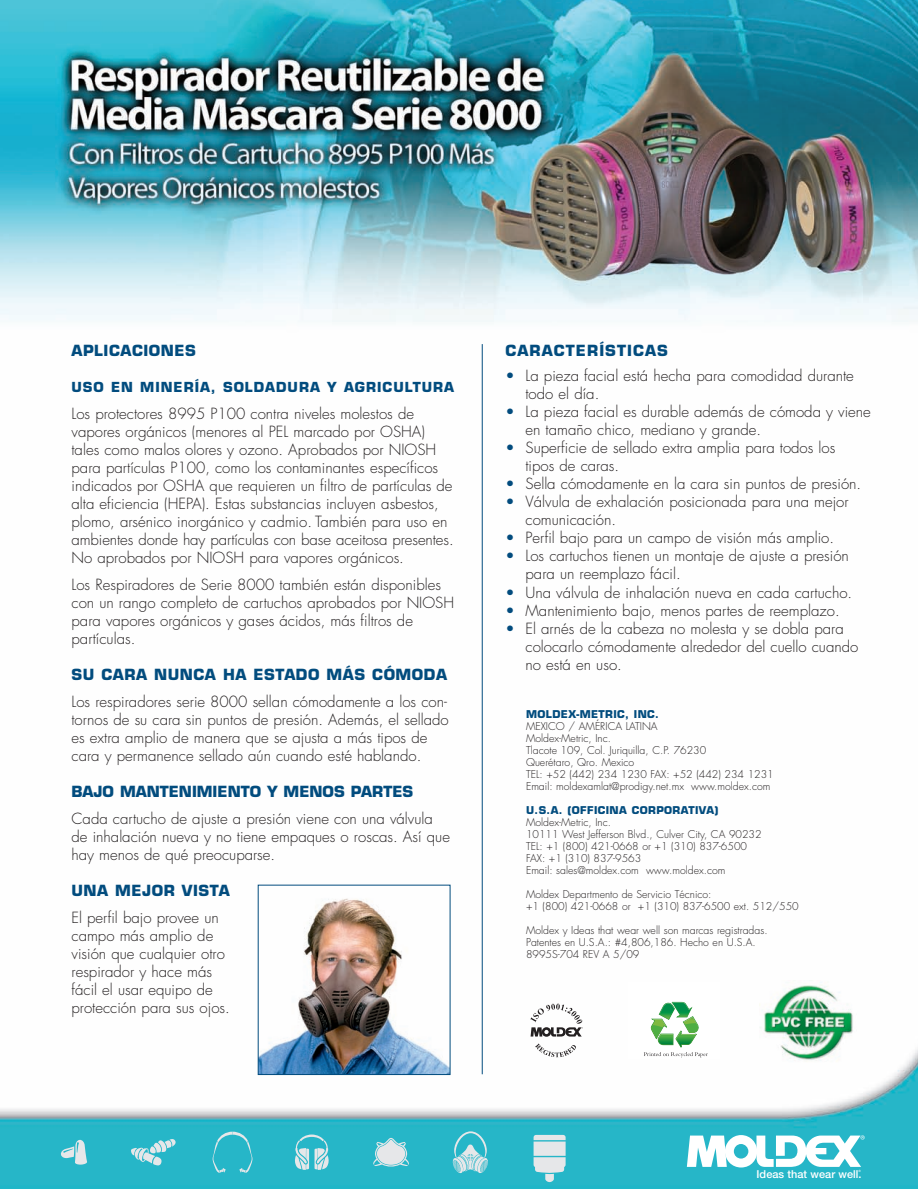
<style>
.page{position:relative;width:918px;height:1189px;background:#fff}
.page>*{position:absolute;margin:0;border:0;box-sizing:border-box;transform-origin:0 0}
.t1{font:300 15px/18px "Futura";color:#231f20}
.t2{font:700 15px "Eurostile";letter-spacing:.035em;color:#024c7e}
.t3{font:700 15px "Eurostile";color:#024c7e}
.t4{font:700 15px "Eurostile";letter-spacing:.07em;color:#024c7e}
.t5{font:700 13.5px "Eurostile";letter-spacing:.07em;color:#024c7e}
.t6{font:500 10.95px "Helvetica Neue";color:#fff}
.t7{font:300 10.5px/12px "Futura";color:#231f20}
.t8{font:700 10.5px "Eurostile";letter-spacing:.035em;color:#024c7e}
.t9{font:500 3px "Helvetica Neue";color:#fff}
.s1{color:#024c7e}
</style>
<div class="page">
<img style="left:0;top:0;width:917px;height:1188px">
<p class="t2" style="left:71px;top:344px;width:126px">APLICACIONES</p>
<p class="t5" style="left:71px;top:381px;width:384px">USO EN MINERÍA, SOLDADURA Y AGRICULTURA</p>
<p class="t1" style="left:71px;top:405px;width:383px">Los protectores 8995 P100 contra niveles molestos de vapores orgánicos (menores al PEL marcado por OSHA) tales como malos olores y ozono. Aprobados por NIOSH para partículas P100, como los contaminantes específicos indicados por OSHA que requieren un filtro de partículas de alta eficiencia (HEPA). Estas substancias incluyen asbestos, plomo, arsénico inorgánico y cadmio. También para uso en ambientes donde hay partículas con base aceitosa presentes.<br>No aprobados por NIOSH para vapores orgánicos.</p>
<p class="t1" style="left:71px;top:576px;width:384px">Los Respiradores de Serie 8000 también están disponibles con un rango completo de cartuchos aprobados por NIOSH para vapores orgánicos y gases ácidos, más filtros de partículas.</p>
<p class="t2" style="left:71px;top:668px;width:377px">SU CARA NUNCA HA ESTADO MÁS CÓMODA</p>
<p class="t1" style="left:71px;top:693px;width:378px">Los respiradores serie 8000 sellan cómodamente a los con&shy;tornos de su cara sin puntos de presión. Además, el sellado es extra amplio de manera que se ajusta a más tipos de cara y permanence sellado aún cuando esté hablando.</p>
<p class="t3" style="left:71px;top:785px;width:343px">BAJO MANTENIMIENTO Y MENOS PARTES</p>
<p class="t1" style="left:71px;top:810px;width:380px">Cada cartucho de ajuste a presión viene con una válvula de inhalación nueva y no tiene empaques o roscas. Así que hay menos de qué preocuparse.</p>
<p class="t2" style="left:71px;top:884px;width:160px">UNA MEJOR VISTA</p>
<p class="t1" style="left:71px;top:909px;width:160px">El perfil bajo provee un campo más amplio de visión que cualquier otro respirador y hace más fácil el usar equipo de protección para sus ojos.</p>
<p class="t4" style="left:505px;top:344px;width:164px">CARACTERÍSTICAS</p>
<p class="t1" style="left:525px;top:368px;width:330px;text-indent:-20px"><span class="s1">•</span> La pieza facial está hecha para comodidad durante todo el día.</p>
<p class="t1" style="left:525px;top:404px;width:347px;text-indent:-20px"><span class="s1">•</span> La pieza facial es durable además de cómoda y viene en tamaño chico, mediano y grande.</p>
<p class="t1" style="left:525px;top:440px;width:311px;text-indent:-20px"><span class="s1">•</span> Superficie de sellado extra amplia para todos los tipos de caras.</p>
<p class="t1" style="left:505px;top:476px;width:357px"><span class="s1">•</span> Sella cómodamente en la cara sin puntos de presión.</p>
<p class="t1" style="left:525px;top:494px;width:324px;text-indent:-20px"><span class="s1">•</span> Válvula de exhalación posicionada para una mejor comunicación.</p>
<p class="t1" style="left:505px;top:530px;width:330px"><span class="s1">•</span> Perfil bajo para un campo de visión más amplio.</p>
<p class="t1" style="left:525px;top:548px;width:325px;text-indent:-20px"><span class="s1">•</span> Los cartuchos tienen un montaje de ajuste a presión para un reemplazo fácil.</p>
<p class="t1" style="left:505px;top:584px;width:348px"><span class="s1">•</span> Una válvula de inhalación nueva en cada cartucho.</p>
<p class="t1" style="left:505px;top:602px;width:335px"><span class="s1">•</span> Mantenimiento bajo, menos partes de reemplazo.</p>
<p class="t1" style="left:525px;top:620px;width:334px;text-indent:-20px"><span class="s1">•</span> El arnés de la cabeza no molesta y se dobla para colocarlo cómodamente alrededor del cuello cuando no está en uso.</p>
<p class="t8" style="left:526px;top:709px;width:134px">MOLDEX-METRIC, INC.</p>
<p class="t7" style="left:526px;top:720px;width:249px">MEXICO / AMÉRICA LATINA<br>Moldex-Metric, Inc.<br>Tlacote 109, Col. Juriquilla, C.P. 76230<br>Querétaro, Qro. Mexico<br>TEL: +52 (442) 234 1230 FAX: +52 (442) 234 1231<br>Email: moldexamlat@prodigy.net.mx www.moldex.com</p>
<p class="t8" style="left:526px;top:805px;width:194px">U.S.A. (OFFICINA CORPORATIVA)</p>
<p class="t7" style="left:526px;top:816px;width:237px">Moldex-Metric, Inc.<br>10111 West Jefferson Blvd., Culver City, CA 90232<br>TEL: +1 (800) 421-0668 or +1 (310) 837-6500<br>FAX: +1 (310) 837-9563<br>Email: sales@moldex.com www.moldex.com</p>
<p class="t7" style="left:526px;top:888px;width:274px">Moldex Departmento de Servicio Técnico:<br>+1 (800) 421-0668 or +1 (310) 837-6500 ext. 512/550</p>
<p class="t7" style="left:526px;top:924px;width:243px">Moldex y Ideas that wear well son marcas registradas.<br>Patentes en U.S.A.: #4,806,186. Hecho en U.S.A.<br>8995S-704 REV A 5/09</p>
<p class="t6" style="left:756px;top:1169px;width:106px">Ideas that wear well.</p>
<p class="t9" style="left:858px;top:1169px;width:4px">®</p>
</div>
